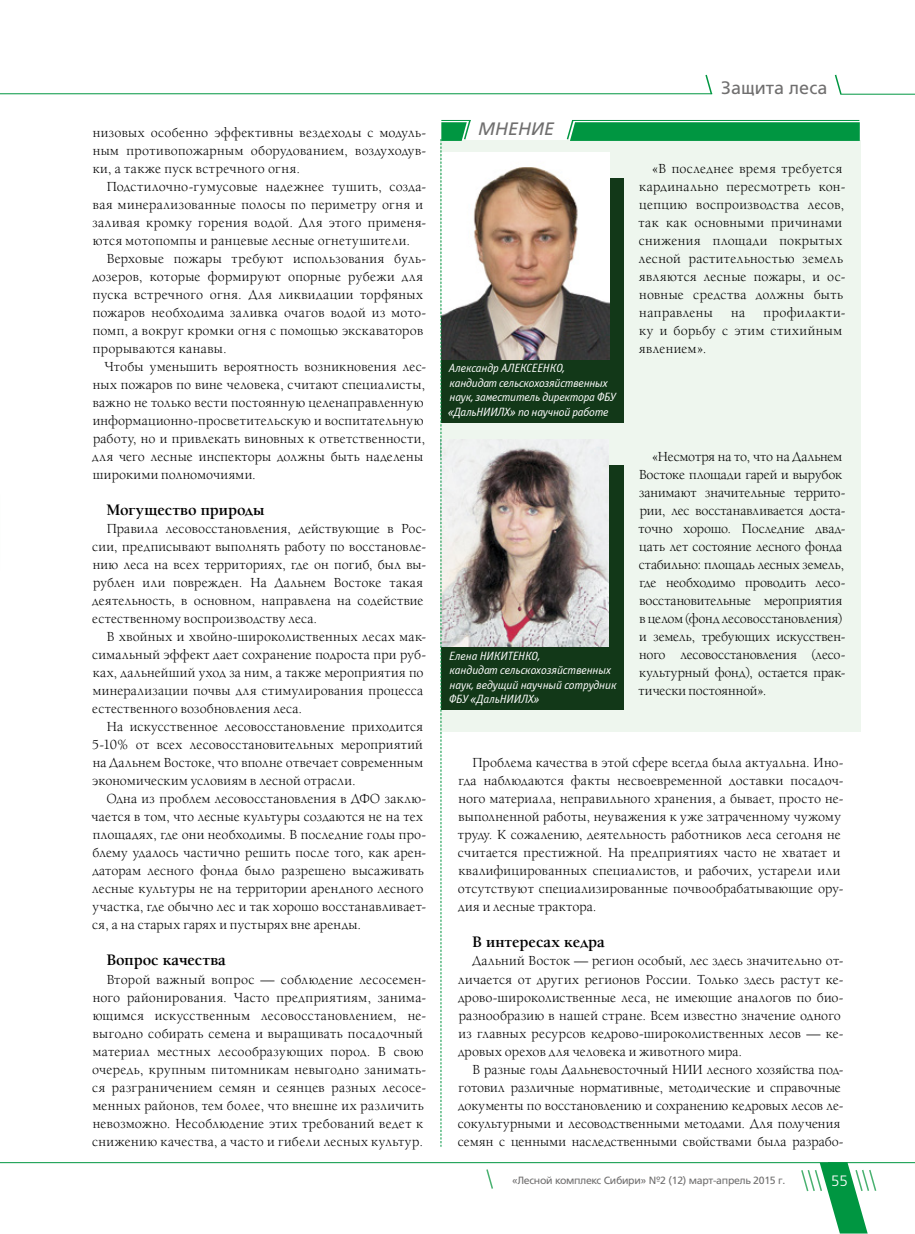
<style>
.page{position:relative;width:915px;height:1234px;background:#fff}
.page>*{position:absolute;margin:0;border:0;box-sizing:border-box;transform-origin:0 0}
.t1{font:18px "AG Foreigner C";color:#706f6f}
.t2{font:italic 18px "AG Foreigner C";color:#706f6f}
.t3{font:700 16.5px "Alliance";letter-spacing:-.005em;color:#000}
.t4{font:15px "AG Foreigner Light C";color:#fff}
.t5{font:14.25px/18px "Alliance";letter-spacing:.015em;color:#000}
.t6{font:14.25px/18px "Alliance";letter-spacing:-.005em;color:#000}
.t7{font:14.25px/18px "Alliance";letter-spacing:.035em;color:#000}
.t8{font:italic 12px/14.4px "Officina Sans C";letter-spacing:-.015em;color:#fff}
.t9{font:10.5px "AG Foreigner C";letter-spacing:-.025em;color:#706f6f}
</style>
<div class="page">
<hr style="left:0;top:1161px;width:847px;height:1px;background:#009641">
<svg style="left:799px;top:1162px;width:78px;height:71px"></svg>
<svg style="left:486px;top:1169px;width:7px;height:20px"></svg>
<hr style="left:0;top:93px;width:712px;height:1px;background:#009641">
<svg style="left:704px;top:74px;width:9px;height:21px"></svg>
<svg style="left:834px;top:74px;width:8px;height:20px"></svg>
<hr style="left:840px;top:94px;width:74px;height:1px;background:#009641">
<hr style="left:827px;top:1161px;width:87px;height:1px;background:#009641">
<div style="left:440px;top:140px;width:420px;height:591px;background:#ebf5ec"></div>
<div style="left:441px;top:178px;width:183px;height:244px;background:#123818"></div>
<div style="left:441px;top:465px;width:183px;height:245px;background:#123818"></div>
<img style="left:471px;top:152px;width:138px;height:207px">
<img style="left:471px;top:439px;width:137px;height:207px">
<svg style="left:566px;top:121px;width:293px;height:20px;background:#149e50"></svg>
<svg style="left:440px;top:120px;width:31px;height:1026px"></svg>
<hr style="left:571px;top:120px;width:288px;height:1px;background:#009641">
<p class="t5" style="left:93px;top:123px;width:335px;text-align:justify">низовых особенно эффективны вездеходы с модуль&shy;ным противопожарным оборудованием, воздуходув&shy;ки, а также пуск встречного огня.</p>
<p class="t5" style="left:92px;top:177px;width:335px;text-indent:14px">Подстилочно-гумусовые надежнее тушить, созда&shy;вая минерализованные полосы по периметру огня и заливая кромку горения водой. Для этого применя&shy;ются мотопомпы и ранцевые лесные огнетушители.</p>
<p class="t5" style="left:92px;top:249px;width:335px;text-indent:14px">Верховые пожары требуют использования буль&shy;дозеров, которые формируют опорные рубежи для пуска встречного огня. Для ликвидации торфяных пожаров необходима заливка очагов водой из мото&shy;помп, а вокруг кромки огня с помощью экскаваторов прорываются канавы.</p>
<p class="t5" style="left:92px;top:357px;width:335px;text-indent:12px">Чтобы уменьшить вероятность возникновения лес&shy;ных пожаров по вине человека, считают специалисты, важно не только вести постоянную целенаправленную информационно-просветительскую и воспитательную работу, но и привлекать виновных к ответственности, для чего лесные инспекторы должны быть наделены широкими полномочиями.</p>
<p class="t3" style="left:107px;top:500px;width:159px">Могущество природы</p>
<p class="t5" style="left:92px;top:519px;width:335px;text-indent:15px">Правила лесовосстановления, действующие в Рос&shy;сии, предписывают выполнять работу по восстановле&shy;нию леса на всех территориях, где он погиб, был вы&shy;рублен или поврежден. На Дальнем Востоке такая деятельность, в основном, направлена на содействие естественному воспроизводству леса.</p>
<p class="t5" style="left:92px;top:627px;width:335px;text-indent:15px">В хвойных и хвойно-широколиственных лесах мак&shy;симальный эффект дает сохранение подроста при руб&shy;ках, дальнейший уход за ним, а также мероприятия по минерализации почвы для стимулирования процесса естественного возобновления леса.</p>
<p class="t5" style="left:92px;top:717px;width:332px;text-align:justify;text-indent:15px">На искусственное лесовосстановление приходится 5-10% от всех лесовосстановительных мероприятий на Дальнем Востоке, что вполне отвечает современным экономическим условиям в лесной отрасли.</p>
<p class="t5" style="left:91px;top:789px;width:336px;text-indent:15px">Одна из проблем лесовосстановления в ДФО заклю&shy;чается в том, что лесные культуры создаются не на тех площадях, где они необходимы. В последние годы про&shy;блему удалось частично решить после того, как арен&shy;даторам лесного фонда было разрешено высаживать лесные культуры не на территории арендного лесного участка, где обычно лес и так хорошо восстанавливает&shy;ся, а на старых гарях и пустырях вне аренды.</p>
<p class="t3" style="left:106px;top:950px;width:121px">Вопрос качества</p>
<p class="t5" style="left:92px;top:969px;width:335px;text-indent:15px">Второй важный вопрос — соблюдение лесосемен&shy;ного районирования. Часто предприятиям, занима&shy;ющимся искусственным лесовосстановлением, не&shy;выгодно собирать семена и выращивать посадочный материал местных лесообразующих пород. В свою очередь, крупным питомникам невыгодно занимать&shy;ся разграничением семян и сеянцев разных лесосе&shy;менных районов, тем более, что внешне их различить невозможно. Несоблюдение этих требований ведет к снижению качества, а часто и гибели лесных культур.</p>
<p class="t2" style="left:478px;top:119px;width:77px">Мнение</p>
<p class="t8" style="left:448px;top:361px;width:73px">Александр Алексеенк</p>
<p class="t8" style="left:447px;top:361px;width:169px;text-indent:108px">о,<br>кандидат сельскохозяйственных наук, заместитель директора ФБУ «ДальНИИЛХ» по научной работе</p>
<p class="t8" style="left:449px;top:648px;width:169px;text-indent:83px">о,<br>кандидат сельскохозяйственных наук, ведущий научный сотрудник<br>ФБУ «ДальНИИЛХ»</p>
<p class="t8" style="left:449px;top:648px;width:45px">Елена Никитенк</p>
<p class="t1" style="left:721px;top:78px;width:107px">Защита леса</p>
<p class="t5" style="left:638px;top:159px;width:208px;text-indent:13px">«В последнее время требуется кардинально пересмотреть кон&shy;цепцию воспроизводства лесов, так как основными причинами снижения площади покрытых лесной растительностью земель являются лесные пожары, и ос&shy;новные средства должны быть направлены</p>
<p class="t7" style="left:639px;top:303px;width:207px;text-indent:124px">профилакти&shy;ку и борьбу с этим стихийным явлением».</p>
<p class="t5" style="left:731px;top:303px;width:16px">на</p>
<p class="t6" style="left:638px;top:447px;width:208px;text-indent:13px">«Несмотря на то, что на Дальнем<br>Востоке площади гарей и вырубок занимают значительные террито&shy;рии, лес восстанавливается доста&shy;точно хорошо. Последние двад&shy;цать лет состояние лесного фонда стабильно: площадь лесных земель, где необходимо проводить лесо&shy;восстановительные мероприятия в целом (фонд лесовосстановления) и земель, требующих искусствен&shy;ного лесовосстановления (лесо&shy;культурный фонд), остается прак&shy;тически постоянной».</p>
<p class="t5" style="left:457px;top:753px;width:387px;text-indent:15px">Проблема качества в этой сфере всегда была актуальна. Ино&shy;гда наблюдаются факты несвоевременной доставки посадоч&shy;ного материала, неправильного хранения, а бывает, просто не&shy;выполненной работы, неуважения к уже затраченному чужому труду. К сожалению, деятельность работников леса сегодня не считается престижной. На предприятиях часто не хватает и квалифицированных специалистов, и рабочих, устарели или отсутствуют специализированные почвообрабатывающие ору&shy;дия и лесные трактора.</p>
<p class="t3" style="left:472px;top:932px;width:134px">В интересах кедра</p>
<p class="t5" style="left:458px;top:951px;width:387px;text-indent:15px">Дальний Восток — регион особый, лес здесь значительно от&shy;личается от других регионов России. Только здесь растут ке&shy;дрово-широколиственные леса, не имеющие аналогов по био&shy;разнообразию в нашей стране. Всем известно значение одного из главных ресурсов кедрово-широколиственных лесов — ке&shy;дровых орехов для человека и животного мира.</p>
<p class="t5" style="left:458px;top:1059px;width:387px;text-indent:15px">В разные годы Дальневосточный НИИ лесного хозяйства под&shy;готовил различные нормативные, методические и справочные документы по восстановлению и сохранению кедровых лесов ле&shy;сокультурными и лесоводственными методами. Для получения семян с ценными наследственными свойствами была разрабо-</p>
<p class="t9" style="left:512px;top:1173px;width:274px">«Лесной комплекс Сибири» №2 (12) март-апрель 2015 г.</p>
<p class="t4" style="left:830px;top:1172px;width:18px">55</p>
</div>
